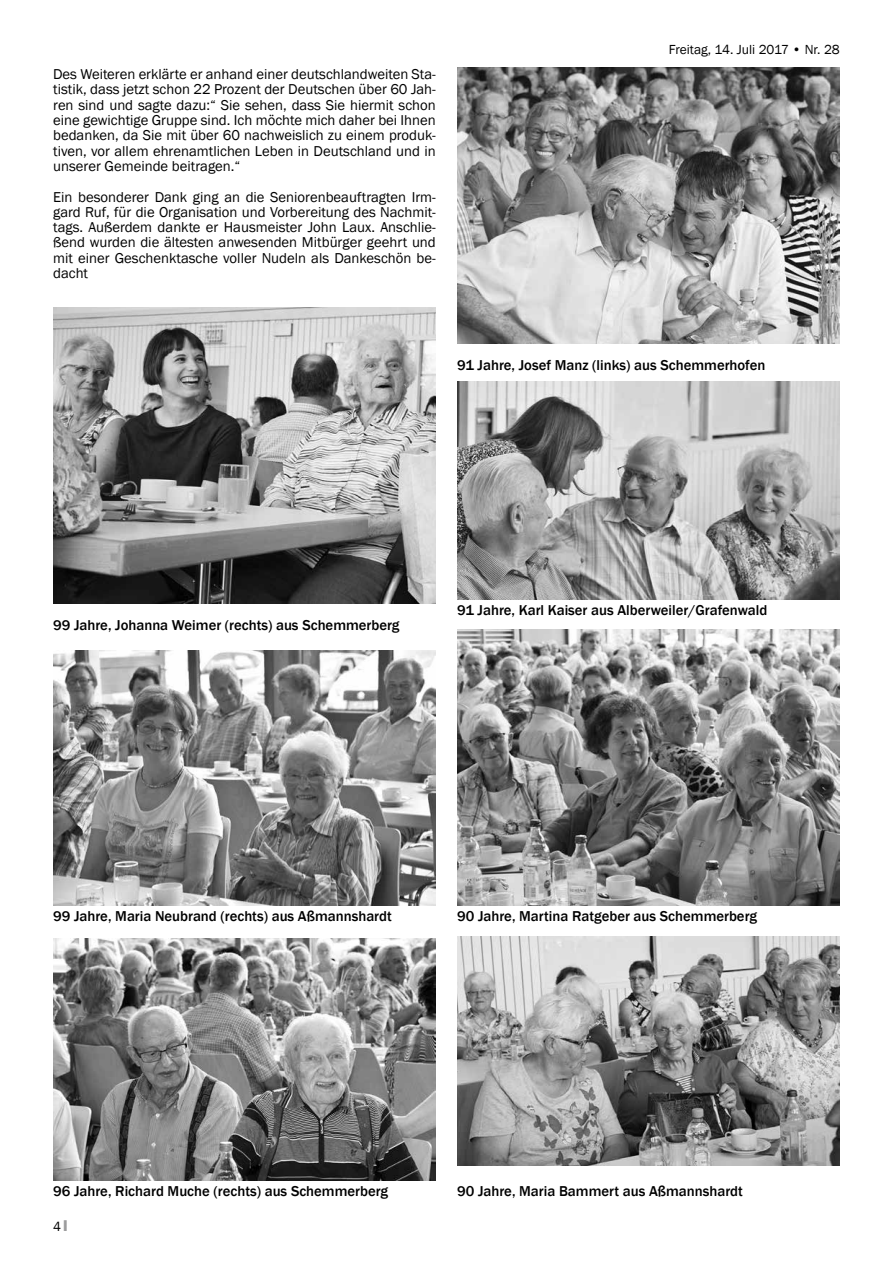
<style>
.page{position:relative;width:893px;height:1263px;background:#fff}
.page>*{position:absolute;margin:0;border:0;box-sizing:border-box;transform-origin:0 0}
.t1{font:14.7px/15.3px "Franklin Gothic";color:#000;text-align:justify}
.t2{font:500 14.7px "Franklin Gothic";color:#000}
.t3{font:13.5px "Franklin Gothic";color:#000}
.s1{font-family:"Impact";color:#9c9c9d}
</style>
<div class="page">
<img style="left:53px;top:307px;width:383px;height:297px">
<img style="left:53px;top:650px;width:383px;height:255px">
<img style="left:53px;top:939px;width:383px;height:242px">
<img style="left:457px;top:68px;width:383px;height:275px">
<img style="left:457px;top:381px;width:383px;height:218px">
<img style="left:457px;top:630px;width:383px;height:275px">
<img style="left:457px;top:936px;width:383px;height:229px">
<p class="t1" style="left:53px;top:67px;width:384px">Des Weiteren erklärte er anhand einer deutschlandweiten Sta&shy;tistik, dass jetzt schon 22 Prozent der Deutschen über 60 Jah&shy;ren sind und sagte dazu:“ Sie sehen, dass Sie hiermit schon eine gewichtige Gruppe sind. Ich möchte mich daher bei Ihnen bedanken, da Sie mit über 60 nachweislich zu einem produk&shy;tiven, vor allem ehrenamtlichen Leben in Deutschland und in unserer Gemeinde beitragen.“</p>
<p class="t1" style="left:53px;top:189px;width:384px">Ein besonderer Dank ging an die Seniorenbeauftragten Irm&shy;gard Ruf, für die Organisation und Vorbereitung des Nachmit&shy;tags. Außerdem dankte er Hausmeister John Laux. Anschlie&shy;ßend wurden die ältesten anwesenden Mitbürger geehrt und mit einer Geschenktasche voller Nudeln als Dankeschön be&shy;dacht</p>
<p class="t3" style="left:669px;top:41px;width:172px">Freitag, 14. Juli 2017 • Nr. 28</p>
<p class="t2" style="left:457px;top:356px;width:310px">91 Jahre, Josef Manz (links) aus Schemmerhofen</p>
<p class="t2" style="left:53px;top:616px;width:348px">99 Jahre, Johanna Weimer (rechts) aus Schemmerberg</p>
<p class="t2" style="left:457px;top:601px;width:312px">91 Jahre, Karl Kaiser aus Alberweiler/Grafenwald</p>
<p class="t2" style="left:53px;top:907px;width:340px">99 Jahre, Maria Neubrand (rechts) aus Aßmannshardt</p>
<p class="t2" style="left:457px;top:907px;width:301px">90 Jahre, Martina Ratgeber aus Schemmerberg</p>
<p class="t2" style="left:53px;top:1182px;width:337px">96 Jahre, Richard Muche (rechts) aus Schemmerberg</p>
<p class="t3" style="left:53px;top:1218px;width:16px">4 <span class="s1">I</span></p>
<p class="t2" style="left:457px;top:1182px;width:287px">90 Jahre, Maria Bammert aus Aßmannshardt</p>
</div>
